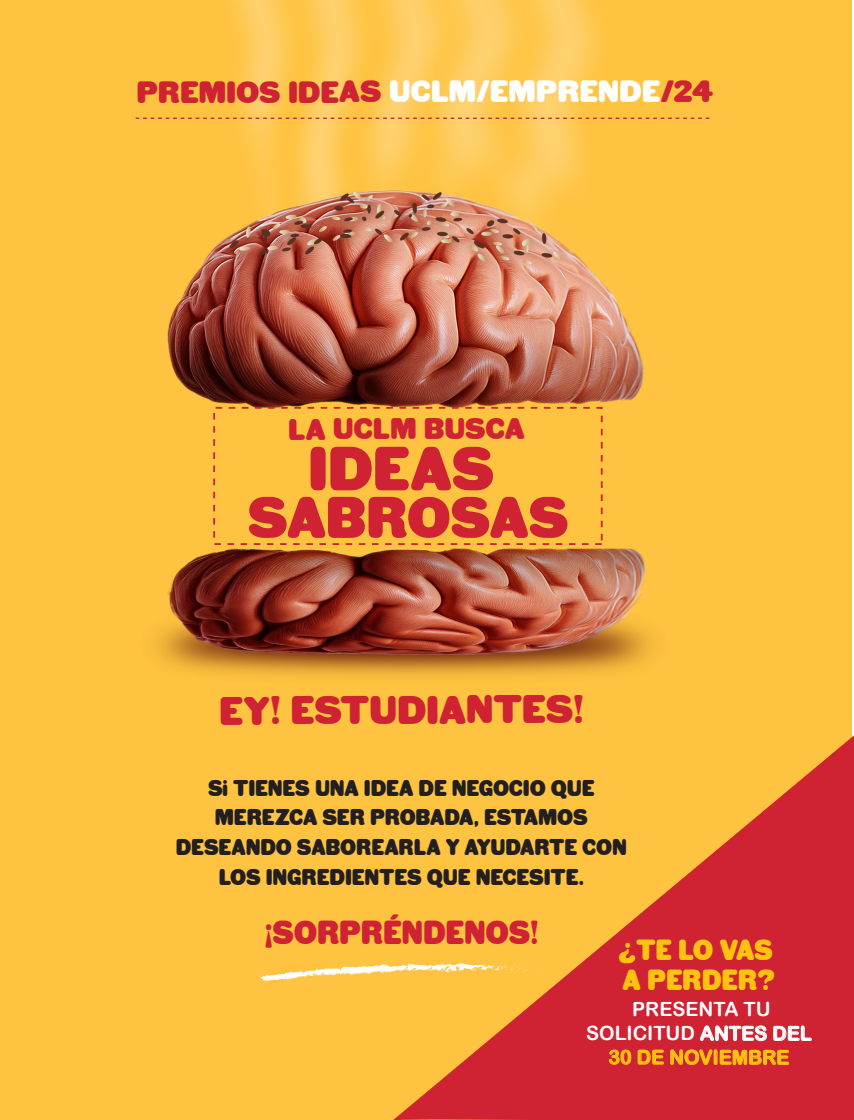
<style>
.page{position:relative;width:854px;height:1120px;background:#fff}
.page>*{position:absolute;margin:0;border:0;box-sizing:border-box;transform-origin:0 0}
.t1{font:60.5px "HWT Gothic Round";letter-spacing:.005em;color:#cf2233}
.t2{font:57px "HWT Gothic Round";color:#cf2233}
.t3{font:38.88px "HWT Gothic Round";letter-spacing:-.005em;color:#cf2233}
.t4{font:32.5px "HWT Gothic Round";color:#cf2233;scale:.93 1}
.t5{font:30px "HWT Gothic Round";color:#cf2233}
.t6{font:29px "HWT Gothic Round";letter-spacing:-.005em;color:#cf2233}
.t7{font:28.5px/30.2px "HWT Gothic Round";color:#fec210;scale:.93 1}
.t8{font:22.25px/29.6px "HWT Gothic Round";color:#231f20;text-align:center;scale:.93 1}
.t9{font:19.62px/23.9px "Arial Rounded MT Bold";color:#fff;text-align:center}
.t10{font:19.62px "Arial Rounded MT Bold";color:#fec210}
.s1{color:#fff}
</style>
<div class="page">
<div style="left:0;top:0;width:851px;height:1120px;background:#fec340"></div>
<svg style="left:393px;top:735px;width:461px;height:385px"></svg>
<img style="left:135px;top:0;width:552px;height:676px">
<div style="left:213px;top:407px;width:390px;height:138px;border:2px dashed #cf2233"></div>
<svg style="left:700px;top:1025px;width:67px;height:16px"></svg>
<svg style="left:773px;top:1025px;width:39px;height:16px"></svg>
<svg style="left:609px;top:1049px;width:22px;height:16px"></svg>
<svg style="left:637px;top:1049px;width:27px;height:16px"></svg>
<svg style="left:670px;top:1048px;width:119px;height:17px;background:#de5627"></svg>
<svg style="left:259px;top:962px;width:271px;height:20px"></svg>
<svg style="left:136px;top:118px;width:574px;height:1px"></svg>
<h3 class="t5" style="left:137px;top:75px;width:578px">PREMIOS IDEAS <span class="s1">UCLM/EMPRENDE</span>/24</h3>
<h3 class="t6" style="left:288px;top:413px;width:238px">LA UCLM BUSCA</h3>
<h1 class="t1" style="left:308px;top:435px;width:188px">IDEAS</h1>
<h2 class="t2" style="left:248px;top:486px;width:322px">SABROSAS</h2>
<h3 class="t3" style="left:219px;top:688px;width:366px">EY! ESTUDIANTES!</h3>
<p class="t8" style="left:176px;top:773px;width:486px">Si TIENES UNA IDEA DE NEGOCIO QUE<br>MEREZCA SER PROBADA, ESTAMOS<br>DESEANDO SABOREARLA Y AYUDARTE CON<br>LOS INGREDIENTES QUE NECESITE.</p>
<h3 class="t4" style="left:264px;top:914px;width:296px">¡SORPRÉNDENOS!</h3>
<p class="t7" style="left:618px;top:935px;width:170px">¿TE LO VAS<br>A PERDER?</p>
<p class="t9" style="left:586px;top:997px;width:227px">PRESENTA TU<br>SOLICITUD ANTES DEL</p>
<p class="t10" style="left:608px;top:1045px;width:182px">30 DE NOVIEMBRE</p>
</div>
